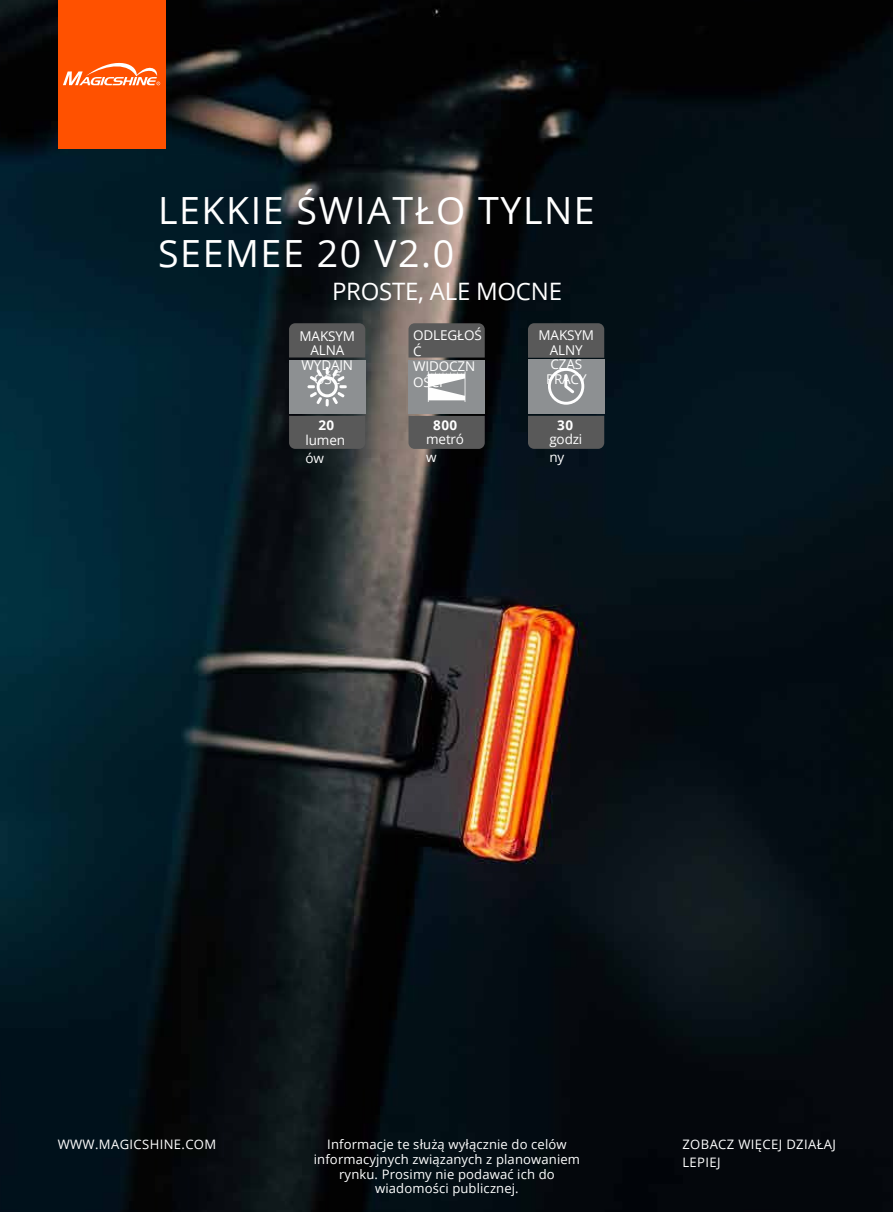
<style>
.page{position:relative;width:893px;height:1212px;background:#fff}
.page>*{position:absolute;margin:0;border:0;box-sizing:border-box;transform-origin:0 0}
.t1{font:37.5px/42.8px "Open Sans";letter-spacing:.045em;color:#fff}
.t2{font:24px "Open Sans";letter-spacing:-.01em;color:#fff}
.t3{font:13.5px/14.7px "Open Sans";letter-spacing:-.01em;color:#fff}
.t4{font:700 13.5px "Open Sans";letter-spacing:.03em;color:#fff}
.t5{font:13.05px/14.7px "Open Sans";letter-spacing:.01em;color:#fff;text-align:center}
.t6{font:13.05px/18px "Open Sans";letter-spacing:.03em;color:#fff}
</style>
<div class="page">
<img style="left:0;top:0;width:892px;height:1212px">
<div style="left:58px;top:0;width:107px;height:148px;background:#ff5100"></div>
<svg style="left:63px;top:62px;width:97px;height:23px"></svg>
<div style="left:289px;top:416px;width:76px;height:33px;background:#595959"></div>
<div style="left:289px;top:360px;width:76px;height:54px;background:#8d9092"></div>
<div style="left:289px;top:323px;width:76px;height:34px;background:#595959"></div>
<svg style="left:307px;top:367px;width:39px;height:39px"></svg>
<div style="left:408px;top:416px;width:76px;height:33px;background:#595959"></div>
<div style="left:408px;top:360px;width:76px;height:54px;background:#8d9092"></div>
<div style="left:408px;top:323px;width:76px;height:34px;background:#595959"></div>
<svg style="left:427px;top:371px;width:38px;height:31px"></svg>
<svg style="left:527px;top:323px;width:77px;height:35px;background:#565656"></svg>
<div style="left:527px;top:416px;width:77px;height:33px;background:#595959"></div>
<div style="left:527px;top:359px;width:77px;height:54px;background:#8d9092"></div>
<svg style="left:548px;top:368px;width:36px;height:37px"></svg>
<p class="t1" style="left:158px;top:188px;width:438px">LEKKIE ŚWIATŁO TYLNE<br>SEEMEE 20 V2.0</p>
<p class="t2" style="left:332px;top:274px;width:231px">PROSTE, ALE MOCNE</p>
<p class="t3" style="left:299px;top:328px;width:57px;text-align:center">MAKSYM<br>ALNA<br>WYDAJN<br>OŚĆ</p>
<p class="t3" style="left:413px;top:327px;width:70px;line-height:15.8px">ODLEGŁOŚ<br>Ć<br>WIDOCZN<br>OŚCI</p>
<h3 class="t3" style="left:538px;top:327px;width:57px;text-align:center">MAKSYM<br>ALNY<br>CZAS<br>PRACY</h3>
<p class="t4" style="left:318px;top:416px;width:17px">20</p>
<p class="t4" style="left:433px;top:415px;width:25px">800</p>
<h2 class="t4" style="left:557px;top:415px;width:17px">30</h2>
<h2 class="t3" style="left:305px;top:431px;width:41px;line-height:18px">lumen ów</h2>
<p class="t3" style="left:426px;top:430px;width:39px;line-height:18px">metró w</p>
<h2 class="t3" style="left:549px;top:429px;width:34px;line-height:18px">godzi ny</h2>
<p class="t6" style="left:58px;top:1135px;width:160px">WWW.MAGICSHINE.COM</p>
<h1 class="t5" style="left:314px;top:1137px;width:267px">Informacje te służą wyłącznie do celów informacyjnych związanych z planowaniem rynku. Prosimy nie podawać ich do wiadomości publicznej.</h1>
<p class="t6" style="left:682px;top:1135px;width:155px">ZOBACZ WIĘCEJ DZIAŁAJ<br>LEPIEJ</p>
</div>
